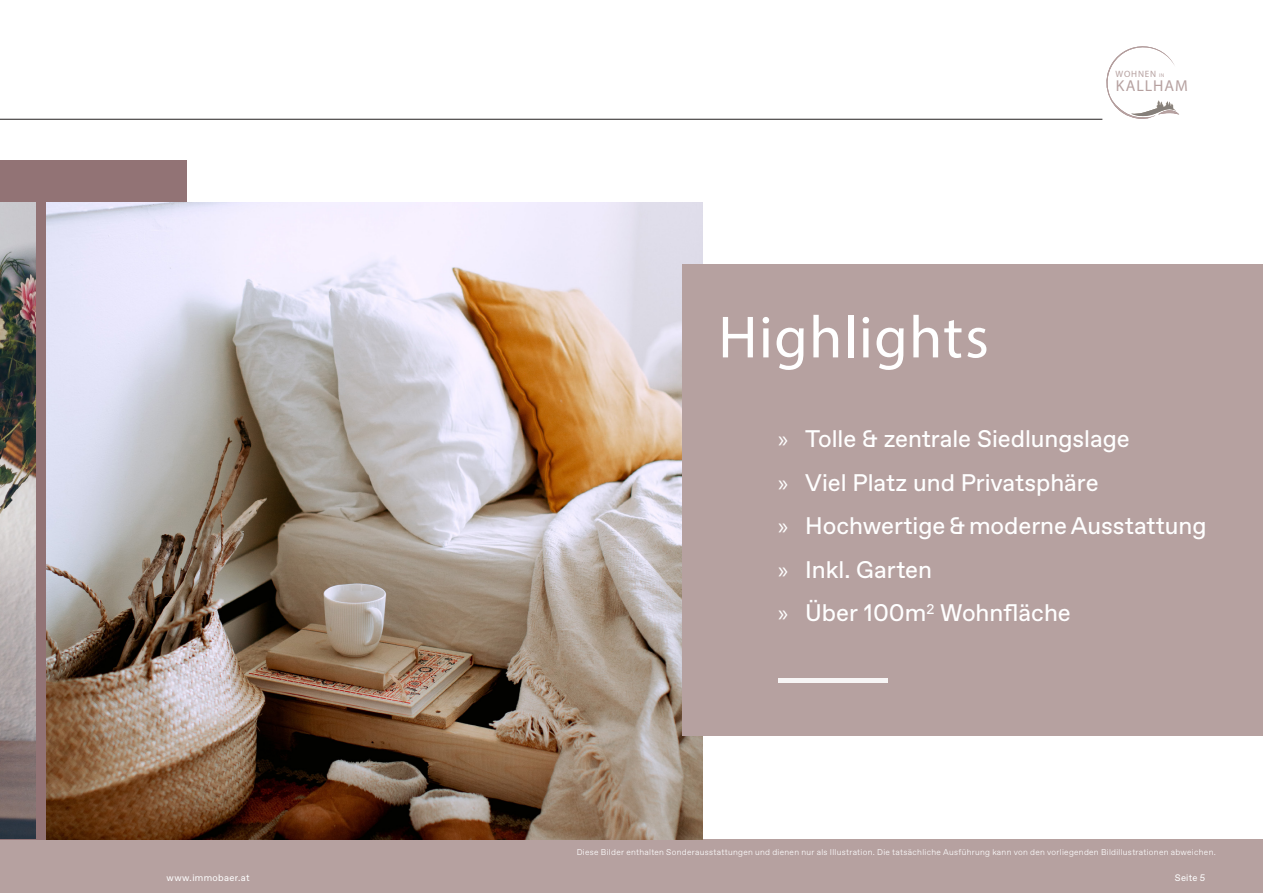
<style>
.page{position:relative;width:1263px;height:893px;background:#fff}
.page>*{position:absolute;margin:0;border:0;box-sizing:border-box;transform-origin:0 0}
.t1{font:60px "Myriad Pro";letter-spacing:.02em;color:#fff}
.t2{font:24px/43.5px "Favorit Pro";color:#fff}
.t3{font:15.9px "Myriad Pro";letter-spacing:.06em;color:#b6a1a0}
.t4{font:9.45px "Favorit Pro";letter-spacing:.035em;color:#fff}
.t5{font:9.15px "Myriad Pro";letter-spacing:.09em;color:#b6a1a0}
.t6{font:300 8.4px "Favorit Pro";letter-spacing:.035em;color:#fff}
.s1{font-size:5.25px}
.s2{font-family:"Myriad Pro"}
</style>
<div class="page">
<div style="left:0;top:839px;width:1263px;height:54px;background:#b6a1a0"></div>
<svg style="left:1101px;top:46px;width:78px;height:74px"></svg>
<div style="left:0;top:160px;width:187px;height:679px;background:#927375"></div>
<hr style="left:0;top:119px;width:1102px;height:1px;background:#231f20">
<img style="left:0;top:202px;width:35px;height:636px">
<img style="left:46px;top:202px;width:657px;height:637px">
<div style="left:682px;top:264px;width:581px;height:472px;background:#b6a1a0"></div>
<div style="left:778px;top:678px;width:110px;height:5px;background:#f7f5f5"></div>
<p class="t4" style="left:167px;top:871px;width:85px">www.immobaer.at</p>
<h1 class="t1" style="left:718px;top:300px;width:272px">Highlights</h1>
<p class="t5" style="left:1116px;top:68px;width:50px">WOHNEN <span class="s1">IN</span></p>
<h3 class="t3" style="left:1116px;top:76px;width:74px">KALLHAM</h3>
<h2 class="t2" style="left:778px;top:417px;width:430px"><span class="s2">»</span> Tolle &amp; zentrale Siedlungslage<br><span class="s2">»</span> Viel Platz und Privatsphäre<br><span class="s2">»</span> Hochwertige &amp; moderne Ausstattung <span class="s2">»</span> Inkl. Garten<br><span class="s2">»</span> Über 100m<sup>2</sup> Wohnfläche</h2>
<p class="t6" style="left:577px;top:847px;width:641px">Diese Bilder enthalten Sonderausstattungen und dienen nur als Illustration. Die tatsächliche Ausführung kann von den vorliegenden Bildillustrationen abweichen.</p>
<p class="t4" style="left:1175px;top:871px;width:32px">Seite 5</p>
</div>
